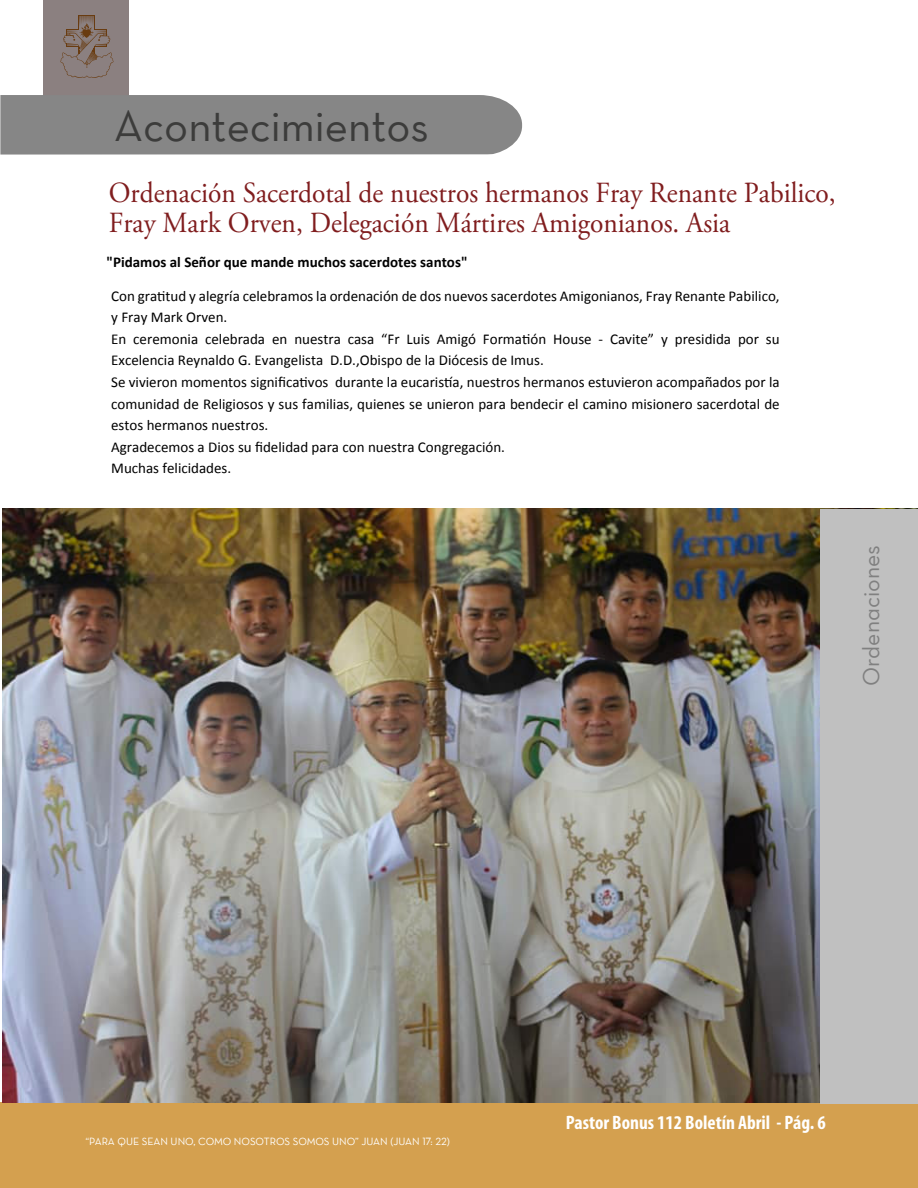
<style>
.page{position:relative;width:918px;height:1188px;background:#fff}
.page>*{position:absolute;margin:0;border:0;box-sizing:border-box;transform-origin:0 0}
.t1{font:45px "Neutra Text Book Alt";color:#3c3c3b}
.t2{font:29.25px/30.6px "Adobe Garamond Pro";color:#801d1e;scale:.94 1}
.t3{font:23.7px "Neutra Text Book Alt";color:#808080}
.t4{font:700 condensed 19.5px "Myriad Pro";color:#fff}
.t5{font:15px/21.6px "Calibri";color:#000}
.t6{font:700 15px "Calibri";color:#000}
.t7{font:10.65px "Neutra Text Book Alt";color:#fff}
</style>
<div class="page">
<div style="left:0;top:1103px;width:917px;height:85px;background:#d4a04f"></div>
<div style="left:43px;top:0;width:85px;height:95px;background:#8b8080"></div>
<svg style="left:60px;top:15px;width:54px;height:63px"></svg>
<div style="left:0;top:95px;width:522px;height:60px;background:#868686"></div>
<img style="left:2px;top:509px;width:819px;height:594px">
<div style="left:821px;top:509px;width:97px;height:594px;background:#c0c0c0"></div>
<h1 class="t1" style="left:114px;top:98px;width:317px">Acontecimientos</h1>
<h2 class="t2" style="left:109px;top:178px;width:775px">Ordenación Sacerdotal de nuestros hermanos Fray Renante Pabilico,<br>Fray Mark Orven, Delegación Mártires Amigonianos. Asia</h2>
<p class="t6" style="left:107px;top:253px;width:363px">"Pidamos al Señor que mande muchos sacerdotes santos"</p>
<p class="t5" style="left:111px;top:285px;width:670px">Con gratitud y alegría celebramos la ordenación de dos nuevos sacerdotes Amigonianos, Fray Renante Pabilico, y Fray Mark Orven.<br>En ceremonia celebrada en nuestra casa “Fr Luis Amigó Formatión House - Cavite” y presidida por su Excelencia Reynaldo G. Evangelista D.D.,Obispo de la Diócesis de Imus.<br>Se vivieron momentos significativos durante la eucaristía, nuestros hermanos estuvieron acompañados por la comunidad de Religiosos y sus familias, quienes se unieron para bendecir el camino misionero sacerdotal de estos hermanos nuestros.<br>Agradecemos a Dios su fidelidad para con nuestra Congregación.<br>Muchas felicidades.</p>
<h3 class="t3" style="left:857px;top:686px;width:143px;rotate:-90deg">Ordenaciones</h3>
<p class="t7" style="left:85px;top:1135px;width:366px">“PARA QUE SEAN UNO, COMO NOSOTROS SOMOS UNO” JUAN (JUAN 17: 22)</p>
<h3 class="t4" style="left:566px;top:1111px;width:261px">Pastor Bonus 112 Boletín Abril - Pág. 6</h3>
</div>
